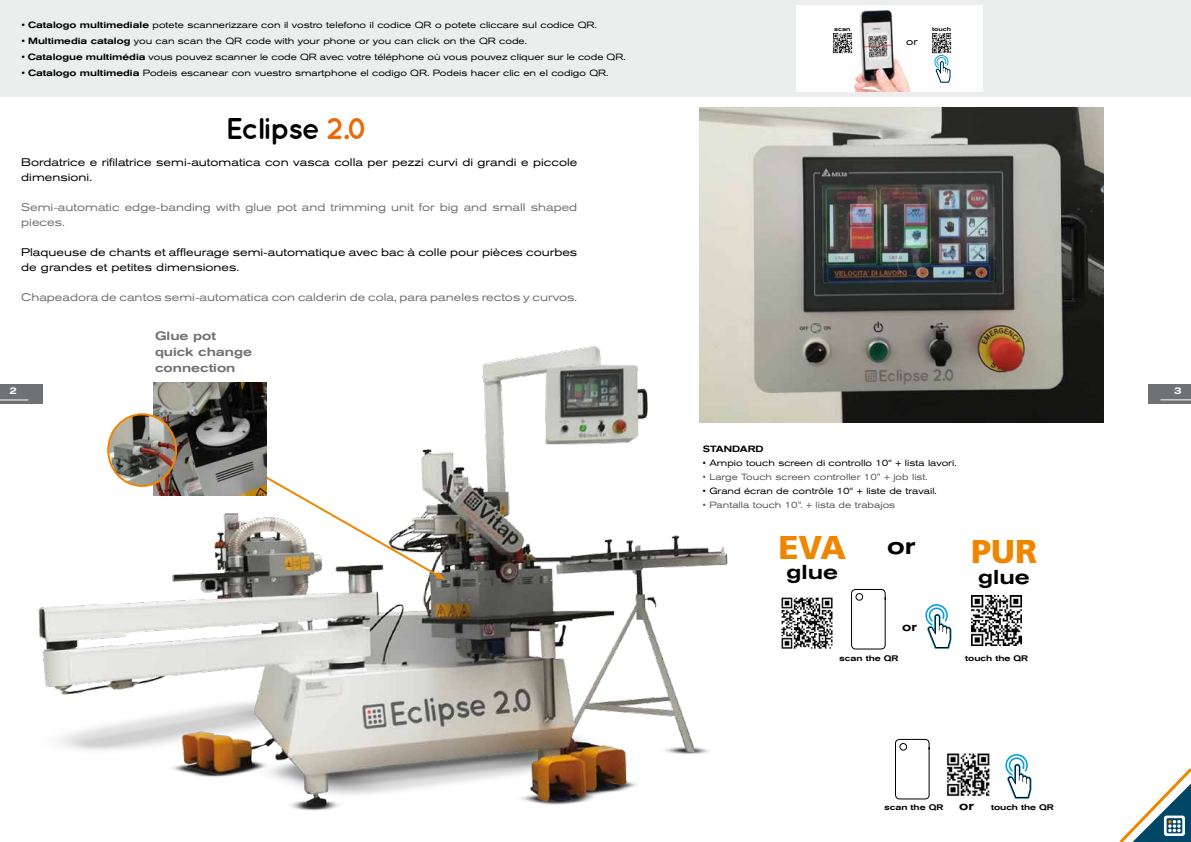
<style>
.page{position:relative;width:1191px;height:842px;background:#fff}
.page>*{position:absolute;margin:0;border:0;box-sizing:border-box;transform-origin:0 0}
.t1{font:900 33px "Frutiger";color:#ef8600}
.t2{font:700 30px "Quicksand";letter-spacing:-.05em;color:#000}
.t3{font:500 expanded 20px "Akzidenz Grotesk BQ";color:#000}
.t4{font:500 expanded 12px/16px "Akzidenz Grotesk BQ";color:#707172}
.t5{font:500 expanded 12px "Akzidenz Grotesk BQ";color:#000}
.t6{font:expanded 11px/15px "Akzidenz Grotesk BE";color:#000}
.t7{font:expanded 11px/15px "Akzidenz Grotesk BE";color:#707172}
.t8{font:500 expanded 10px "Akzidenz Grotesk BQ";color:#fff}
.t9{font:expanded 9.9px "Akzidenz Grotesk BE";color:#000}
.t10{font:expanded 9px "Akzidenz Grotesk BE";color:#000}
.t11{font:expanded 9px "Akzidenz Grotesk BE";color:#58585a}
.t12{font:500 expanded 9px "Akzidenz Grotesk BQ";color:#000}
.t13{font:500 expanded 8px "Akzidenz Grotesk BQ";color:#000}
.t14{font:500 expanded 5.5px "Akzidenz Grotesk BQ";color:#000}
.s1{font-family:"Akzidenz Grotesk BQ";font-weight:500}
.s2{color:#eb690b}
.s3{font-family:"Akzidenz Grotesk BQ";font-weight:500;font-stretch:expanded;font-size:23px;color:#000}
</style>
<div class="page">
<img style="left:38px;top:346px;width:690px;height:465px">
<svg style="left:219px;top:449px;width:226px;height:131px"></svg>
<img style="left:154px;top:382px;width:112px;height:113px">
<img style="left:108px;top:414px;width:68px;height:72px">
<div style="left:107px;top:413px;width:70px;height:74px;border:2px solid #ef8600;border-radius:50%"></div>
<img style="left:972px;top:596px;width:49px;height:49px">
<img style="left:781px;top:597px;width:52px;height:52px">
<svg style="left:1119px;top:768px;width:72px;height:74px"></svg>
<img style="left:699px;top:108px;width:404px;height:315px">
<img style="left:946px;top:753px;width:44px;height:44px">
<div style="left:0;top:0;width:1191px;height:96px;background:#eceded"></div>
<img style="left:796px;top:5px;width:186px;height:86px">
<img style="left:829px;top:30px;width:26px;height:26px">
<img style="left:929px;top:30px;width:26px;height:26px">
<svg style="left:934px;top:55px;width:16px;height:28px"></svg>
<div style="left:0;top:384px;width:43px;height:20px;background:#707172"></div>
<svg style="left:0;top:399px;width:28px;height:1px"></svg>
<div style="left:1148px;top:384px;width:43px;height:20px;background:#707172"></div>
<hr style="left:1160px;top:399px;width:31px;height:1px;background:#fff">
<div style="left:851px;top:589px;width:34px;height:60px;border:1px solid #000;border-radius:4px"></div>
<div style="left:855px;top:593px;width:8px;height:8px;border:1px solid #000;border-radius:50%"></div>
<svg style="left:925px;top:604px;width:26px;height:45px"></svg>
<div style="left:895px;top:739px;width:34px;height:60px;border:1px solid #000;border-radius:4px"></div>
<div style="left:899px;top:743px;width:8px;height:8px;border:1px solid #000;border-radius:50%"></div>
<svg style="left:1005px;top:754px;width:26px;height:45px"></svg>
<p class="t10" style="left:22px;top:19px;width:577px"><span class="s1">• Catalogo multimediale</span> potete scannerizzare con il vostro telefono il codice QR o potete cliccare sul codice QR.</p>
<p class="t10" style="left:22px;top:35px;width:507px"><span class="s1">• Multimedia catalog</span> you can scan the QR code with your phone or you can click on the QR code.</p>
<p class="t10" style="left:22px;top:51px;width:605px"><span class="s1">• Catalogue multimédia</span> vous pouvez scanner le code QR avec votre téléphone où vous pouvez cliquer sur le code QR.</p>
<p class="t10" style="left:22px;top:67px;width:588px"><span class="s1">• Catalogo multimedia</span> Podeis escanear con vuestro smartphone el codigo QR. Podeis hacer clic en el codigo QR.</p>
<h2 class="t2" style="left:226px;top:111px;width:144px">Eclipse <span class="s2">2.0</span></h2>
<p class="t6" style="left:21px;top:155px;width:557px">Bordatrice e rifilatrice semi-automatica con vasca colla per pezzi curvi di grandi e piccole dimensioni.</p>
<p class="t7" style="left:21px;top:200px;width:557px">Semi-automatic edge-banding with glue pot and trimming unit for big and small shaped pieces.</p>
<p class="t6" style="left:21px;top:245px;width:557px">Plaqueuse de chants et affleurage semi-automatique avec bac à colle pour pièces courbes de grandes et petites dimensiones.</p>
<p class="t7" style="left:21px;top:290px;width:557px">Chapeadora de cantos semi-automatica con calderin de cola, para paneles rectos y curvos.</p>
<h3 class="t4" style="left:155px;top:328px;width:99px">Glue pot quick change connection</h3>
<p class="t14" style="left:834px;top:26px;width:18px">scan</p>
<p class="t14" style="left:932px;top:26px;width:20px">touch</p>
<p class="t9" style="left:906px;top:36px;width:13px">or</p>
<p class="t8" style="left:9px;top:385px;width:9px">2</p>
<p class="t8" style="left:1174px;top:385px;width:9px">3</p>
<p class="t12" style="left:703px;top:443px;width:62px">STANDARD</p>
<p class="t10" style="left:703px;top:457px;width:255px">• Ampio touch screen di controllo 10“ + lista lavori.</p>
<p class="t11" style="left:703px;top:471px;width:226px">• Large Touch screen controller 10” + job list.</p>
<p class="t10" style="left:703px;top:485px;width:235px">• Grand écran de contrôle 10“ + liste de travail.</p>
<p class="t11" style="left:703px;top:499px;width:194px">• Pantalla touch 10”. + lista de trabajos</p>
<h1 class="t1" style="left:778px;top:527px;width:138px">EVA <span class="s3">or</span></h1>
<h3 class="t3" style="left:786px;top:560px;width:53px">glue</h3>
<h3 class="t5" style="left:902px;top:620px;width:16px">or</h3>
<h1 class="t1" style="left:971px;top:532px;width:68px">PUR</h1>
<h3 class="t3" style="left:978px;top:565px;width:53px">glue</h3>
<p class="t13" style="left:839px;top:653px;width:61px">scan the QR</p>
<p class="t13" style="left:965px;top:653px;width:64px">touch the QR</p>
<h3 class="t5" style="left:959px;top:799px;width:16px">or</h3>
<p class="t13" style="left:884px;top:803px;width:61px">scan the QR</p>
<p class="t13" style="left:991px;top:803px;width:64px">touch the QR</p>
</div>
